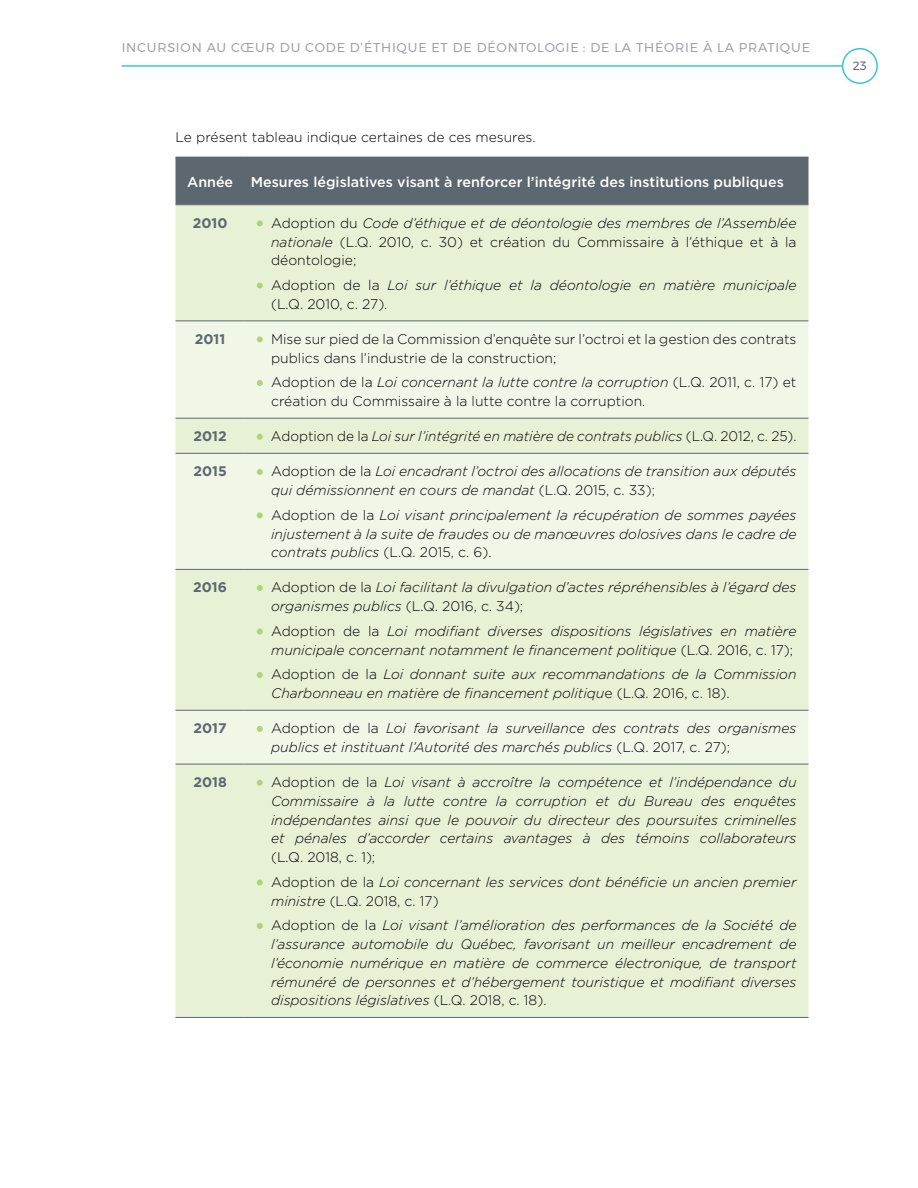
<style>
.page{position:relative;width:918px;height:1188px;background:#fff}
.page>*{position:absolute;margin:0;border:0;box-sizing:border-box;transform-origin:0 0}
.t1{font:500 14.25px "Gotham";color:#fff}
.t2{font:italic 300 13.8px/18.8px "Gotham";color:#000}
.t3{font:300 13.8px/18.8px "Gotham";color:#000}
.t4{font:700 13.8px "Gotham";color:#5d6770}
.t5{font:12.75px "Montserrat";letter-spacing:.06em;color:#a1a2a8}
.t6{font:12px "Montserrat";color:#5d6770}
.s1{font-style:italic}
.s2{font-style:normal}
</style>
<div class="page">
<hr style="left:122px;top:65px;width:740px;height:2px;background:#3bc3de">
<div style="left:843px;top:49px;width:34px;height:34px;background:#fff;border-radius:50%"></div>
<div style="left:842px;top:48px;width:36px;height:36px;border:2px solid #3bc3de;border-radius:50%"></div>
<div style="left:176px;top:158px;width:632px;height:46px;background:#5d6770"></div>
<div style="left:176px;top:205px;width:632px;height:812px;background:#e6f1d6"></div>
<svg style="left:176px;top:321px;width:632px;height:443px;background:#ebf4df"></svg>
<hr style="left:176px;top:157px;width:69px;height:1px;background:#5d6770">
<hr style="left:245px;top:157px;width:563px;height:1px;background:#5d6770">
<hr style="left:176px;top:204px;width:69px;height:1px;background:#5d6770">
<hr style="left:245px;top:204px;width:563px;height:1px;background:#5d6770">
<hr style="left:176px;top:320px;width:69px;height:1px;background:#5d6770">
<hr style="left:245px;top:320px;width:563px;height:1px;background:#5d6770">
<hr style="left:176px;top:418px;width:69px;height:1px;background:#5d6770">
<hr style="left:245px;top:418px;width:563px;height:1px;background:#5d6770">
<hr style="left:176px;top:453px;width:69px;height:1px;background:#5d6770">
<hr style="left:245px;top:453px;width:563px;height:1px;background:#5d6770">
<hr style="left:176px;top:569px;width:69px;height:1px;background:#5d6770">
<hr style="left:245px;top:569px;width:563px;height:1px;background:#5d6770">
<hr style="left:176px;top:710px;width:69px;height:1px;background:#5d6770">
<hr style="left:245px;top:710px;width:563px;height:1px;background:#5d6770">
<hr style="left:176px;top:764px;width:69px;height:1px;background:#5d6770">
<hr style="left:245px;top:764px;width:563px;height:1px;background:#5d6770">
<hr style="left:176px;top:1017px;width:69px;height:1px;background:#5d6770">
<hr style="left:245px;top:1017px;width:563px;height:1px;background:#5d6770">
<svg style="left:257px;top:220px;width:6px;height:6px"></svg>
<svg style="left:257px;top:283px;width:6px;height:6px"></svg>
<svg style="left:257px;top:336px;width:6px;height:6px"></svg>
<svg style="left:257px;top:380px;width:6px;height:6px"></svg>
<svg style="left:257px;top:434px;width:6px;height:6px"></svg>
<svg style="left:257px;top:469px;width:6px;height:6px"></svg>
<svg style="left:257px;top:512px;width:6px;height:6px"></svg>
<svg style="left:257px;top:585px;width:6px;height:6px"></svg>
<svg style="left:257px;top:628px;width:6px;height:6px"></svg>
<svg style="left:257px;top:672px;width:6px;height:6px"></svg>
<svg style="left:257px;top:726px;width:6px;height:6px"></svg>
<svg style="left:257px;top:780px;width:6px;height:6px"></svg>
<svg style="left:257px;top:879px;width:6px;height:6px"></svg>
<svg style="left:257px;top:923px;width:6px;height:6px"></svg>
<p class="t5" style="left:122px;top:38px;width:690px">INCURSION AU CŒUR DU CODE D’ÉTHIQUE ET DE DÉONTOLOGIE : DE LA THÉORIE À LA PRATIQUE</p>
<p class="t3" style="left:176px;top:127px;width:362px">Le présent tableau indique certaines de ces mesures.</p>
<p class="t1" style="left:187px;top:172px;width:598px">Année Mesures législatives visant à renforcer l’intégrité des institutions publiques</p>
<p class="t4" style="left:193px;top:214px;width:36px">2010</p>
<p class="t3" style="left:271px;top:213px;width:527px;text-align:justify">Adoption du <span class="s1">Code d’éthique et de déontologie des membres de l’Assemblée nationale</span> (L.Q. 2010, c. 30) et création du Commissaire à l’éthique et à la déontologie;</p>
<p class="t2" style="left:271px;top:275px;width:527px"><span class="s2">Adoption de la</span> Loi sur l’éthique et la déontologie en matière municipale <span class="s2">(L.Q. 2010, c. 27).</span></p>
<p class="t4" style="left:195px;top:330px;width:32px">2011</p>
<p class="t3" style="left:271px;top:329px;width:527px">Mise sur pied de la Commission d’enquête sur l’octroi et la gestion des contrats publics dans l’industrie de la construction;</p>
<p class="t3" style="left:271px;top:373px;width:527px">Adoption de la <span class="s1">Loi concernant la lutte contre la corruption</span> (L.Q. 2011, c. 17) et création du Commissaire à la lutte contre la corruption.</p>
<p class="t4" style="left:194px;top:427px;width:35px">2012</p>
<p class="t2" style="left:271px;top:427px;width:527px"><span class="s2">Adoption de la</span> Loi sur l’intégrité en matière de contrats publics <span class="s2">(L.Q. 2012, c. 25).</span></p>
<p class="t4" style="left:194px;top:462px;width:35px">2015</p>
<p class="t2" style="left:271px;top:462px;width:527px"><span class="s2">Adoption de la</span> Loi encadrant l’octroi des allocations de transition aux députés qui démissionnent en cours de mandat <span class="s2">(L.Q. 2015, c. 33);</span></p>
<p class="t2" style="left:271px;top:505px;width:527px;text-align:justify"><span class="s2">Adoption de la</span> Loi visant principalement la récupération de sommes payées injustement à la suite de fraudes ou de manœuvres dolosives dans le cadre de contrats publics <span class="s2">(L.Q. 2015, c. 6).</span></p>
<p class="t4" style="left:193px;top:578px;width:35px">2016</p>
<p class="t2" style="left:271px;top:578px;width:527px"><span class="s2">Adoption de la</span> Loi facilitant la divulgation d’actes répréhensibles à l’égard des organismes publics <span class="s2">(L.Q. 2016, c. 34);</span></p>
<p class="t2" style="left:271px;top:621px;width:527px"><span class="s2">Adoption de la</span> Loi modifiant diverses dispositions législatives en matière municipale concernant notamment le financement politique <span class="s2">(L.Q. 2016, c. 17);</span></p>
<p class="t2" style="left:271px;top:665px;width:527px"><span class="s2">Adoption de la</span> Loi donnant suite aux recommandations de la Commission<br>Charbonneau en matière de financement politiqu<span class="s2">e (L.Q. 2016, c. 18).</span></p>
<p class="t4" style="left:194px;top:719px;width:35px">2017</p>
<p class="t2" style="left:271px;top:719px;width:527px"><span class="s2">Adoption de la</span> Loi favorisant la surveillance des contrats des organismes publics et instituant l’Autorité des marchés publics <span class="s2">(L.Q. 2017, c. 27);</span></p>
<p class="t4" style="left:193px;top:773px;width:35px">2018</p>
<p class="t2" style="left:271px;top:773px;width:527px;text-align:justify"><span class="s2">Adoption de la</span> Loi visant à accroître la compétence et l’indépendance du Commissaire à la lutte contre la corruption et du Bureau des enquêtes indépendantes ainsi que le pouvoir du directeur des poursuites criminelles et pénales d’accorder certains avantages à des témoins collaborateurs</p>
<p class="t2" style="left:271px;top:845px;width:527px;line-height:24.8px"><span class="s2">(L.Q. 2018, c. 1);<br>Adoption de la</span> Loi concernant les services dont bénéficie un ancien premier</p>
<p class="t2" style="left:271px;top:888px;width:527px;line-height:24.8px">ministre <span class="s2">(L.Q. 2018, c. 17)<br>Adoption de la</span> Loi visant l’amélioration des performances de la Société de</p>
<p class="t2" style="left:271px;top:935px;width:527px;text-align:justify">l’assurance automobile du Québec, favorisant un meilleur encadrement de l’économie numérique en matière de commerce électronique, de transport rémunéré de personnes et d’hébergement touristique et modifiant diverses dispositions législatives <span class="s2">(L.Q. 2018, c. 18).</span></p>
<p class="t6" style="left:853px;top:56px;width:15px">23</p>
</div>
